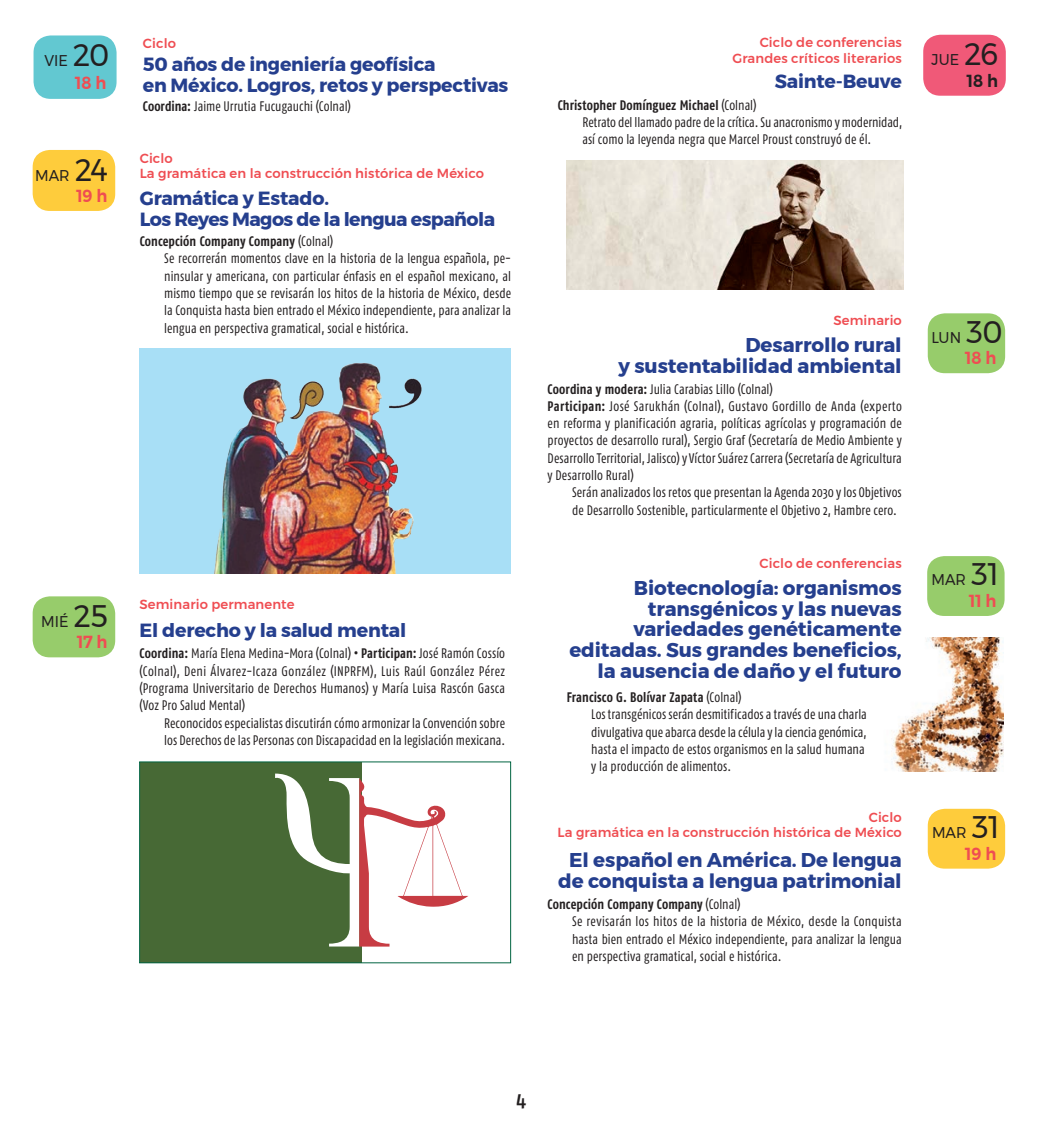
<style>
.page{position:relative;width:1042px;height:1141px;background:#fff}
.page>*{position:absolute;margin:0;border:0;box-sizing:border-box;transform-origin:0 0}
.t1{font:500 21px "Fago Co";color:#231f20}
.t2{font:700 19.95px/20.8px "Montserrat";letter-spacing:-.005em;color:#253f8e;text-align:right}
.t3{font:700 19.07px "Montserrat";letter-spacing:-.01em;color:#253f8e}
.t4{font:700 19.07px "Montserrat";letter-spacing:-.03em;color:#253f8e}
.t5{font:600 17.5px "Montserrat";letter-spacing:-.005em;color:#ef4d52;scale:.93 1}
.t6{font:600 17.5px "Montserrat";color:#231f20;scale:.93 1}
.t7{font:15.58px "Montserrat";color:#231f20;scale:.93 1}
.t8{font:13.83px/17.3px "Fago Co";letter-spacing:.005em;color:#231f20;text-align:justify;scale:.93 1}
.t9{font:700 13.83px "Fago Co";letter-spacing:.01em;color:#231f20;scale:.93 1}
.t10{font:500 13.12px "Montserrat";letter-spacing:.01em;color:#ef4d52}
.s1{font-size:31.15px}
.s2{font-weight:700}
.s3{font-weight:400}
</style>
<div class="page">
<div style="left:928px;top:809px;width:77px;height:60px;background:#fecc3c;border-radius:17px"></div>
<div style="left:923px;top:35px;width:83px;height:61px;background:#f05978;border-radius:17px"></div>
<div style="left:140px;top:762px;width:221px;height:201px;background:#476935"></div>
<svg style="left:275px;top:774px;width:193px;height:173px"></svg>
<div style="left:139px;top:761px;width:372px;height:202px;border:1px solid #026442"></div>
<div style="left:33px;top:596px;width:82px;height:61px;background:#97cc6b;border-radius:17px"></div>
<img style="left:891px;top:637px;width:113px;height:134px">
<div style="left:927px;top:556px;width:77px;height:60px;background:#97cc6b;border-radius:17px"></div>
<div style="left:33px;top:150px;width:82px;height:61px;background:#fecc3c;border-radius:17px"></div>
<div style="left:140px;top:348px;width:371px;height:226px;background:#a8dff6"></div>
<img style="left:214px;top:363px;width:208px;height:211px">
<img style="left:567px;top:160px;width:336px;height:129px">
<div style="left:34px;top:35px;width:83px;height:64px;background:#62c8d1;border-radius:17px"></div>
<div style="left:928px;top:313px;width:77px;height:60px;background:#97cc6b;border-radius:17px"></div>
<p class="t7" style="left:45px;top:49px;width:71px">VIE <span class="s1">20</span></p>
<p class="t5" style="left:75px;top:69px;width:35px">18 h</p>
<p class="t7" style="left:35px;top:163px;width:80px">MAR <span class="s1">24</span></p>
<p class="t5" style="left:76px;top:182px;width:35px">19 h</p>
<p class="t10" style="left:143px;top:33px;width:35px">Ciclo</p>
<p class="t3" style="left:143px;top:49px;width:294px">50 años de ingeniería geofísica</p>
<p class="t3" style="left:143px;top:70px;width:367px">en México. Logros, retos y perspectivas</p>
<p class="t8" style="left:143px;top:98px;width:225px"><span class="s2">Coordina:</span> Jaime Urrutia Fucugauchi (Colnal)</p>
<p class="t10" style="left:140px;top:148px;width:35px">Ciclo</p>
<p class="t10" style="left:140px;top:163px;width:346px">La gramática en la construcción histórica de México</p>
<p class="t3" style="left:140px;top:183px;width:191px">Gramática y Estado.</p>
<p class="t4" style="left:140px;top:204px;width:357px">Los Reyes Magos de la lengua española</p>
<p class="t9" style="left:140px;top:233px;width:210px">Concepción Company Company <span class="s3">(Colnal)</span></p>
<p class="t8" style="left:164px;top:250px;width:374px">Se recorrerán momentos clave en la historia de la lengua española, pe&shy;ninsular y americana, con particular énfasis en el español mexicano, al mismo tiempo que se revisarán los hitos de la historia de México, desde la Conquista hasta bien entrado el México independiente, para analizar la lengua en perspectiva gramatical, social e histórica.</p>
<p class="t7" style="left:41px;top:610px;width:73px">MIÉ <span class="s1">25</span></p>
<p class="t5" style="left:77px;top:628px;width:34px">17 h</p>
<p class="t10" style="left:139px;top:594px;width:157px">Seminario permanente</p>
<p class="t3" style="left:139px;top:614px;width:268px">El derecho y la salud mental</p>
<p class="t8" style="left:139px;top:645px;width:395px"><span class="s2">Coordina:</span> María Elena Medina-Mora (Colnal) <span class="s2">• Participan:</span> José Ramón Cossío (Colnal), Deni Álvarez-Icaza González (INPRFM), Luis Raúl González Pérez (Programa Universitario de Derechos Humanos) y María Luisa Rascón Gasca (Voz Pro Salud Mental)</p>
<p class="t8" style="left:164px;top:714px;width:368px">Reconocidos especialistas discutirán cómo armonizar la Convención sobre los Derechos de las Personas con Discapacidad en la legislación mexicana.</p>
<p class="t10" style="left:759px;top:33px;width:144px">Ciclo de conferencias</p>
<p class="t10" style="left:732px;top:48px;width:171px">Grandes críticos literarios</p>
<p class="t3" style="left:775px;top:66px;width:129px">Sainte-Beuve</p>
<p class="t9" style="left:558px;top:97px;width:215px">Christopher Domínguez Michael <span class="s3">(Colnal)</span></p>
<p class="t8" style="left:582px;top:113px;width:345px">Retrato del llamado padre de la crítica. Su anacronismo y modernidad, así como la leyenda negra que Marcel Proust construyó de él.</p>
<p class="t7" style="left:931px;top:48px;width:73px">JUE <span class="s1">26</span></p>
<p class="t6" style="left:967px;top:67px;width:35px">18 h</p>
<p class="t10" style="left:833px;top:310px;width:70px">Seminario</p>
<p class="t2" style="left:745px;top:334px;width:158px">Desarrollo rural</p>
<p class="t2" style="left:618px;top:355px;width:284px">y sustentabilidad ambiental</p>
<p class="t8" style="left:548px;top:380px;width:244px"><span class="s2">Coordina y modera:</span> Julia Carabias Lillo (Colnal)</p>
<p class="t8" style="left:548px;top:397px;width:382px"><span class="s2">Participan:</span> José Sarukhán (Colnal), Gustavo Gordillo de Anda (experto en reforma y planificación agraria, políticas agrícolas y programación de proyectos de desarrollo rural), Sergio Graf (Secretaría de Medio Ambiente y Desarrollo Territorial, Jalisco) y Víctor Suárez Carrera (Secretaría de Agricultura y Desarrollo Rural)</p>
<p class="t8" style="left:572px;top:484px;width:356px">Serán analizados los retos que presentan la Agenda 2030 y los Objetivos de Desarrollo Sostenible, particularmente el Objetivo 2, Hambre cero.</p>
<p class="t10" style="left:759px;top:553px;width:144px">Ciclo de conferencias</p>
<p class="t2" style="left:569px;top:577px;width:334px">Biotecnología: organismos transgénicos y las nuevas variedades genéticamente editadas. Sus grandes beneficios,</p>
<p class="t2" style="left:597px;top:660px;width:305px">la ausencia de daño y el futuro</p>
<p class="t9" style="left:567px;top:689px;width:189px">Francisco G. Bolívar Zapata <span class="s3">(Colnal)</span></p>
<p class="t8" style="left:591px;top:706px;width:298px">Los transgénicos serán desmitificados a través de una charla divulgativa que abarca desde la célula y la ciencia genómica, hasta el impacto de estos organismos en la salud humana</p>
<p class="t8" style="left:591px;top:758px;width:152px">y la producción de alimentos.</p>
<p class="t10" style="left:869px;top:807px;width:35px">Ciclo</p>
<p class="t10" style="left:557px;top:822px;width:346px">La gramática en la construcción histórica de México</p>
<p class="t2" style="left:569px;top:850px;width:334px">El español en América. De lengua</p>
<p class="t2" style="left:558px;top:871px;width:345px">de conquista a lengua patrimonial</p>
<p class="t9" style="left:548px;top:896px;width:209px">Concepción Company Company <span class="s3">(Colnal)</span></p>
<p class="t8" style="left:572px;top:913px;width:356px">Se revisarán los hitos de la historia de México, desde la Conquista hasta bien entrado el México independiente, para analizar la lengua en perspectiva gramatical, social e histórica.</p>
<p class="t7" style="left:931px;top:325px;width:78px">LUN <span class="s1">30</span></p>
<p class="t5" style="left:965px;top:344px;width:35px">18 h</p>
<p class="t7" style="left:931px;top:568px;width:74px">MAR <span class="s1">31</span></p>
<p class="t5" style="left:969px;top:587px;width:31px">11 h</p>
<p class="t7" style="left:932px;top:821px;width:74px">MAR <span class="s1">31</span></p>
<p class="t5" style="left:965px;top:840px;width:35px">19 h</p>
<p class="t1" style="left:516px;top:1087px;width:11px">4</p>
</div>
